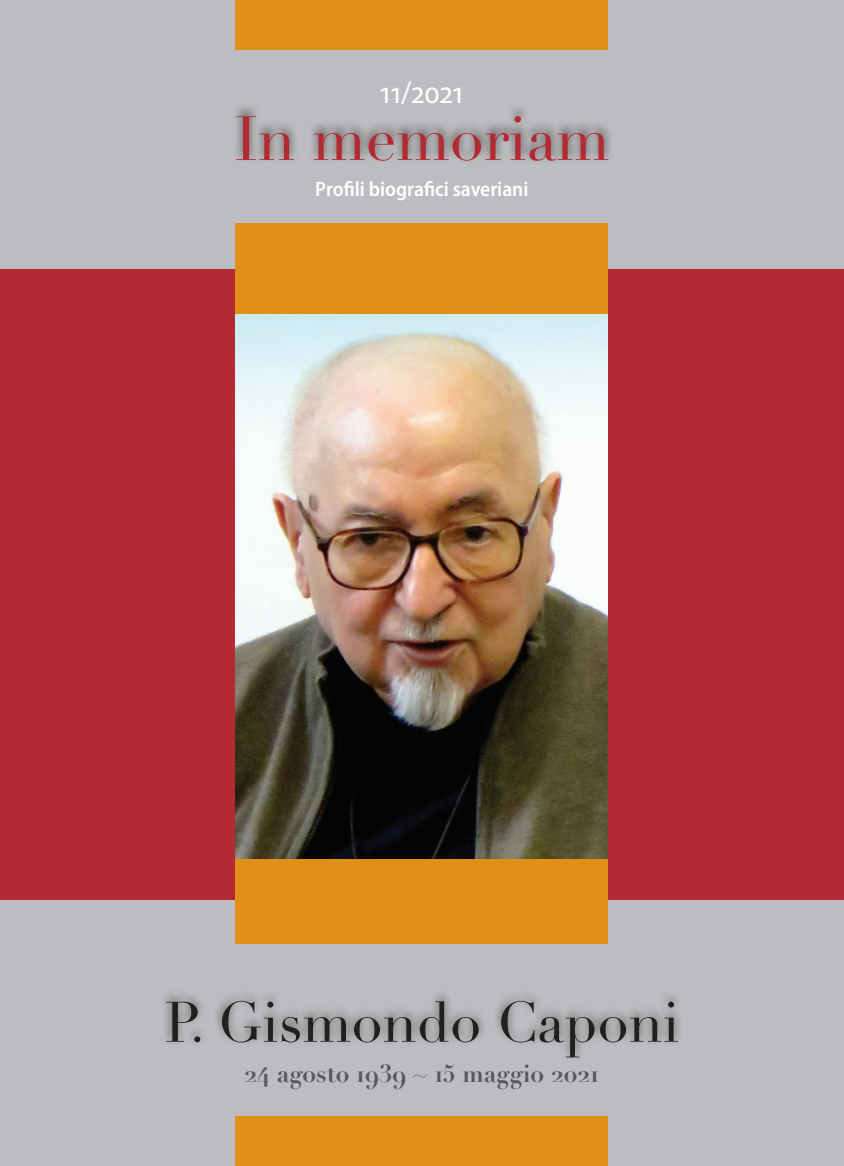
<style>
.page{position:relative;width:844px;height:1166px;background:#fff}
.page>*{position:absolute;margin:0;border:0;box-sizing:border-box;transform-origin:0 0}
.t1{font:61.25px "Didot LT Std";color:#b32a33}
.t2{font:56px "Didot LT Std";color:#231f20}
.t3{font:semi-condensed 31.5px "Myriad Pro";color:#fff}
.t4{font:700 24.5px "Didot LT Std";color:#57585a}
.t5{font:600 semi-condensed 21px "Myriad Pro";color:#fff}
</style>
<div class="page">
<div style="left:0;top:0;width:843px;height:1166px;background:#bcbdc0"></div>
<div style="left:0;top:269px;width:843px;height:631px;background:#b32a33"></div>
<div style="left:235px;top:224px;width:372px;height:720px;background:#e19017"></div>
<div style="left:235px;top:0;width:373px;height:50px;background:#e19017"></div>
<div style="left:235px;top:1116px;width:373px;height:50px;background:#e19017"></div>
<img style="left:235px;top:315px;width:372px;height:543px">
<div style="left:228px;top:102px;width:388px;height:63px;background:#231f20;opacity:.75"></div>
<div style="left:158px;top:988px;width:527px;height:75px;background:#231f20;opacity:.6"></div>
<h3 class="t3" style="left:380px;top:76px;width:85px">11/2021</h3>
<h1 class="t1" style="left:234px;top:102px;width:377px">In memoriam</h1>
<p class="t5" style="left:315px;top:177px;width:215px">Profili biografici saveriani</p>
<h2 class="t2" style="left:164px;top:989px;width:516px">P. Gismondo Caponi</h2>
<p class="t4" style="left:244px;top:1058px;width:356px">24 agosto 1939 ~ 15 maggio 2021</p>
</div>
